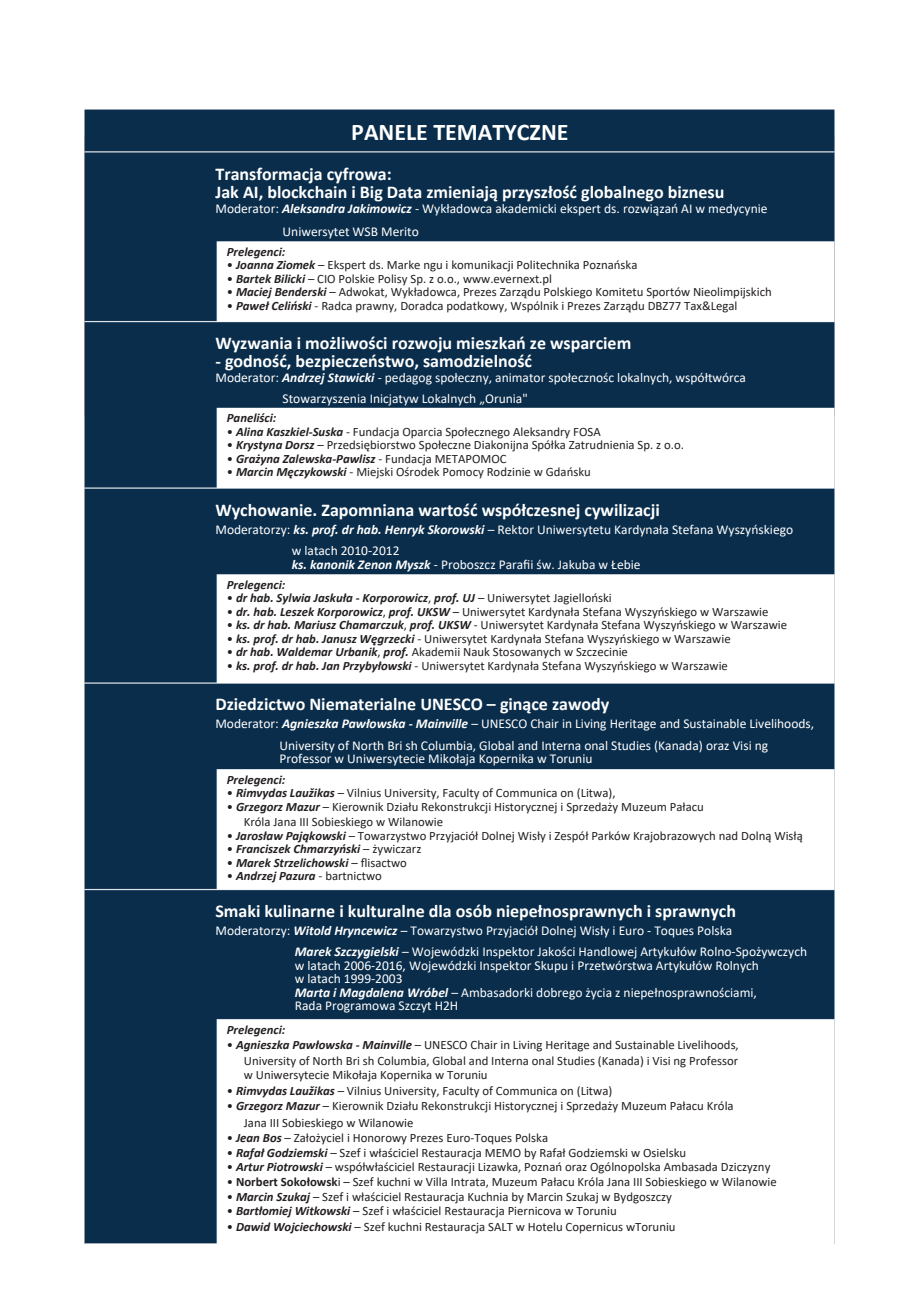
<style>
.page{position:relative;width:918px;height:1289px;background:#fff}
.page>*{position:absolute;margin:0;border:0;box-sizing:border-box;transform-origin:0 0}
.t1{font:700 24px "Calibri";color:#fff}
.t2{font:700 18px/18px "Calibri";color:#fff}
.t3{font:13.5px/13.5px "Calibri";color:#fff}
.t4{font:12.75px/14.7px "Calibri";color:#231f20}
.t5{font:italic 700 12.75px "Calibri";color:#231f20}
.s1{font-weight:700;font-style:italic}
.s2{font-weight:400;font-style:normal}
.s3{font-weight:700}
</style>
<div class="page">
<img style="left:84px;top:109px;width:751px;height:1136px">
<p class="t1" style="left:351px;top:122px;width:219px">PANELE TEMATYCZNE</p>
<p class="t2" style="left:215px;top:166px;width:510px">Transformacja cyfrowa:<br>Jak AI, blockchain i Big Data zmieniają przyszłość globalnego biznesu</p>
<p class="t3" style="left:215px;top:202px;width:554px">Moderator: <span class="s1">Aleksandra Jakimowicz</span> - Wykładowca akademicki ekspert ds. rozwiązań AI w medycynie</p>
<p class="t3" style="left:283px;top:226px;width:138px">Uniwersytet WSB Merito</p>
<p class="t5" style="left:227px;top:246px;width:60px">Prelegenci:</p>
<p class="t4" style="left:227px;top:259px;width:412px">• <span class="s1">Joanna Ziomek</span> – Ekspert ds. Marke ngu i komunikacji Politechnika Poznańska</p>
<p class="t4" style="left:227px;top:272px;width:327px">• <span class="s1">Bartek Bilicki</span> – CIO Polskie Polisy Sp. z o.o., www.evernext.pl</p>
<p class="t4" style="left:227px;top:286px;width:546px">• <span class="s1">Maciej Benderski</span> – Adwokat, Wykładowca, Prezes Zarządu Polskiego Komitetu Sportów Nieolimpijskich</p>
<p class="t4" style="left:227px;top:299px;width:512px">• <span class="s1">Paweł Celiński</span> - Radca prawny, Doradca podatkowy, Wspólnik i Prezes Zarządu DBZ77 Tax&amp;Legal</p>
<h2 class="t2" style="left:215px;top:335px;width:417px">Wyzwania i możliwości rozwoju mieszkań ze wsparciem</h2>
<h2 class="t2" style="left:215px;top:353px;width:318px">- godność, bezpieczeństwo, samodzielność</h2>
<h2 class="t3" style="left:215px;top:371px;width:532px">Moderator: <span class="s1">Andrzej Stawicki</span> - pedagog społeczny, animator społecznośc lokalnych, współtwórca</h2>
<p class="t3" style="left:283px;top:392px;width:247px">Stowarzyszenia Inicjatyw Lokalnych „Orunia"</p>
<p class="t5" style="left:227px;top:412px;width:51px">Paneliści:</p>
<p class="t4" style="left:227px;top:425px;width:375px">• <span class="s1">Alina Kaszkiel-Suska</span> - Fundacja Oparcia Społecznego Aleksandry FOSA</p>
<p class="t4" style="left:227px;top:439px;width:459px">• <span class="s1">Krystyna Dorsz</span> – Przedsiębiorstwo Społeczne Diakonijna Spółka Zatrudnienia Sp. z o.o.</p>
<p class="t5" style="left:227px;top:453px;width:281px"><span class="s2">•</span> Grażyna Zalewska-Pawlisz <span class="s2">- Fundacja METAPOMOC</span></p>
<p class="t4" style="left:227px;top:466px;width:365px">• <span class="s1">Marcin Męczykowski</span> - Miejski Ośrodek Pomocy Rodzinie w Gdańsku</p>
<p class="t2" style="left:215px;top:502px;width:446px">Wychowanie. Zapomniana wartość współczesnej cywilizacji</p>
<p class="t3" style="left:215px;top:523px;width:579px">Moderatorzy: <span class="s1">ks. prof. dr hab. Henryk Skorowski</span> – Rektor Uniwersytetu Kardynała Stefana Wyszyńskiego</p>
<h2 class="t3" style="left:292px;top:545px;width:350px">w latach 2010-2012<br><span class="s1">ks. kanonik Zenon Myszk</span> - Proboszcz Parafii św. Jakuba w Łebie</h2>
<p class="t5" style="left:227px;top:579px;width:60px">Prelegenci:</p>
<p class="t5" style="left:227px;top:592px;width:386px"><span class="s2">•</span> dr hab. Sylwia Jaskuła - Korporowicz<span class="s2">,</span> prof. UJ <span class="s2">– Uniwersytet Jagielloński</span></p>
<p class="t4" style="left:227px;top:605px;width:543px">• <span class="s1">dr. hab. Leszek Korporowicz</span>, <span class="s1">prof. UKSW</span> – Uniwersytet Kardynała Stefana Wyszyńskiego w Warszawie</p>
<p class="t4" style="left:227px;top:618px;width:562px">• <span class="s1">ks. dr hab. Mariusz Chamarczuk</span>, <span class="s1">prof. UKSW</span> - Uniwersytet Kardynała Stefana Wyszyńskiego w Warszawie</p>
<p class="t4" style="left:227px;top:632px;width:505px">• <span class="s1">ks. prof. dr hab. Janusz Węgrzecki</span> - Uniwersytet Kardynała Stefana Wyszyńskiego w Warszawie</p>
<p class="t4" style="left:227px;top:645px;width:403px">• <span class="s1">dr hab. Waldemar Urbanik</span>, <span class="s1">prof.</span> Akademii Nauk Stosowanych w Szczecinie</p>
<p class="t4" style="left:227px;top:659px;width:503px">• <span class="s1">ks. prof. dr hab. Jan Przybyłowski</span> - Uniwersytet Kardynała Stefana Wyszyńskiego w Warszawie</p>
<p class="t2" style="left:215px;top:696px;width:396px">Dziedzictwo Niematerialne UNESCO – ginące zawody</p>
<h1 class="t3" style="left:215px;top:718px;width:600px">Moderator: <span class="s1">Agnieszka Pawłowska - Mainville</span> – UNESCO Chair in Living Heritage and Sustainable Livelihoods,</h1>
<p class="t3" style="left:280px;top:739px;width:490px">University of North Bri sh Columbia, Global and Interna onal Studies (Kanada) oraz Visi ng<br>Professor w Uniwersytecie Mikołaja Kopernika w Toruniu</p>
<p class="t5" style="left:227px;top:774px;width:60px">Prelegenci:</p>
<p class="t4" style="left:227px;top:786px;width:390px">• <span class="s1">Rimvydas Laužikas</span> – Vilnius University, Faculty of Communica on (Litwa),</p>
<p class="t4" style="left:227px;top:800px;width:479px">• <span class="s1">Grzegorz Mazur</span> – Kierownik Działu Rekonstrukcji Historycznej i Sprzedaży Muzeum Pałacu</p>
<p class="t4" style="left:244px;top:815px;width:201px">Króla Jana III Sobieskiego w Wilanowie</p>
<p class="t4" style="left:227px;top:829px;width:578px">• <span class="s1">Jarosław Pająkowski</span> – Towarzystwo Przyjaciół Dolnej Wisły i Zespół Parków Krajobrazowych nad Dolną Wisłą</p>
<p class="t5" style="left:227px;top:843px;width:196px"><span class="s2">•</span> Franciszek Chmarzyński <span class="s2">– żywiczarz</span></p>
<p class="t5" style="left:227px;top:857px;width:182px"><span class="s2">•</span> Marek Strzelichowski <span class="s2">– flisactwo</span></p>
<p class="t5" style="left:227px;top:870px;width:157px"><span class="s2">•</span> Andrzej Pazura <span class="s2">- bartnictwo</span></p>
<h2 class="t2" style="left:215px;top:903px;width:522px">Smaki kulinarne i kulturalne dla osób niepełnosprawnych i sprawnych</h2>
<h2 class="t3" style="left:215px;top:924px;width:518px">Moderatorzy: <span class="s1">Witold Hryncewicz</span> – Towarzystwo Przyjaciół Dolnej Wisły i Euro - Toques Polska</h2>
<p class="t3" style="left:295px;top:946px;width:514px"><span class="s1">Marek Szczygielski</span> – Wojewódzki Inspektor Jakości Handlowej Artykułów Rolno-Spożywczych w latach 2006-2016, Wojewódzki Inspektor Skupu i Przetwórstwa Artykułów Rolnych<br>w latach 1999-2003<br><span class="s1">Marta i Magdalena Wróbel</span> – Ambasadorki dobrego życia z niepełnosprawnościami,<br>Rada Programowa Szczyt H2H</p>
<p class="t5" style="left:227px;top:1024px;width:60px">Prelegenci:</p>
<p class="t4" style="left:227px;top:1037px;width:513px">• <span class="s1">Agnieszka Pawłowska - Mainville</span> – UNESCO Chair in Living Heritage and Sustainable Livelihoods,</p>
<p class="t4" style="left:244px;top:1054px;width:496px">University of North Bri sh Columbia, Global and Interna onal Studies (Kanada) i Visi ng Professor w Uniwersytecie Mikołaja Kopernika w Toruniu</p>
<h2 class="t4" style="left:227px;top:1084px;width:387px">• <span class="s1">Rimvydas Laužikas</span> – Vilnius University, Faculty of Communica on (Litwa)</h2>
<h2 class="t4" style="left:227px;top:1099px;width:508px">• <span class="s1">Grzegorz Mazur</span> – Kierownik Działu Rekonstrukcji Historycznej i Sprzedaży Muzeum Pałacu Króla</h2>
<p class="t4" style="left:244px;top:1115px;width:171px">Jana III Sobieskiego w Wilanowie</p>
<p class="t4" style="left:227px;top:1131px;width:323px">• <span class="s1">Jean Bos</span> – Założyciel i Honorowy Prezes Euro-Toques Polska</p>
<p class="t4" style="left:227px;top:1145px;width:461px">• <span class="s1">Rafał Godziemski</span> – Szef i właściciel Restauracja MEMO by Rafał Godziemski w Osielsku</p>
<p class="t4" style="left:227px;top:1160px;width:545px">• <span class="s1">Artur Piotrowski</span> – współwłaściciel Restauracji Lizawka, Poznań oraz Ogólnopolska Ambasada Dziczyzny</p>
<p class="t4" style="left:227px;top:1175px;width:552px">• <span class="s3">Norbert Sokołowsk</span>i – Szef kuchni w Villa Intrata, Muzeum Pałacu Króla Jana III Sobieskiego w Wilanowie</p>
<p class="t4" style="left:227px;top:1189px;width:447px">• <span class="s1">Marcin Szukaj</span> – Szef i właściciel Restauracja Kuchnia by Marcin Szukaj w Bydgoszczy</p>
<p class="t4" style="left:227px;top:1204px;width:392px">• <span class="s1">Bartłomiej Witkowski</span> – Szef i właściciel Restauracja Piernicova w Toruniu</p>
<p class="t4" style="left:227px;top:1220px;width:450px">• <span class="s1">Dawid Wojciechowski</span> – Szef kuchni Restauracja SALT w Hotelu Copernicus wToruniu</p>
</div>
